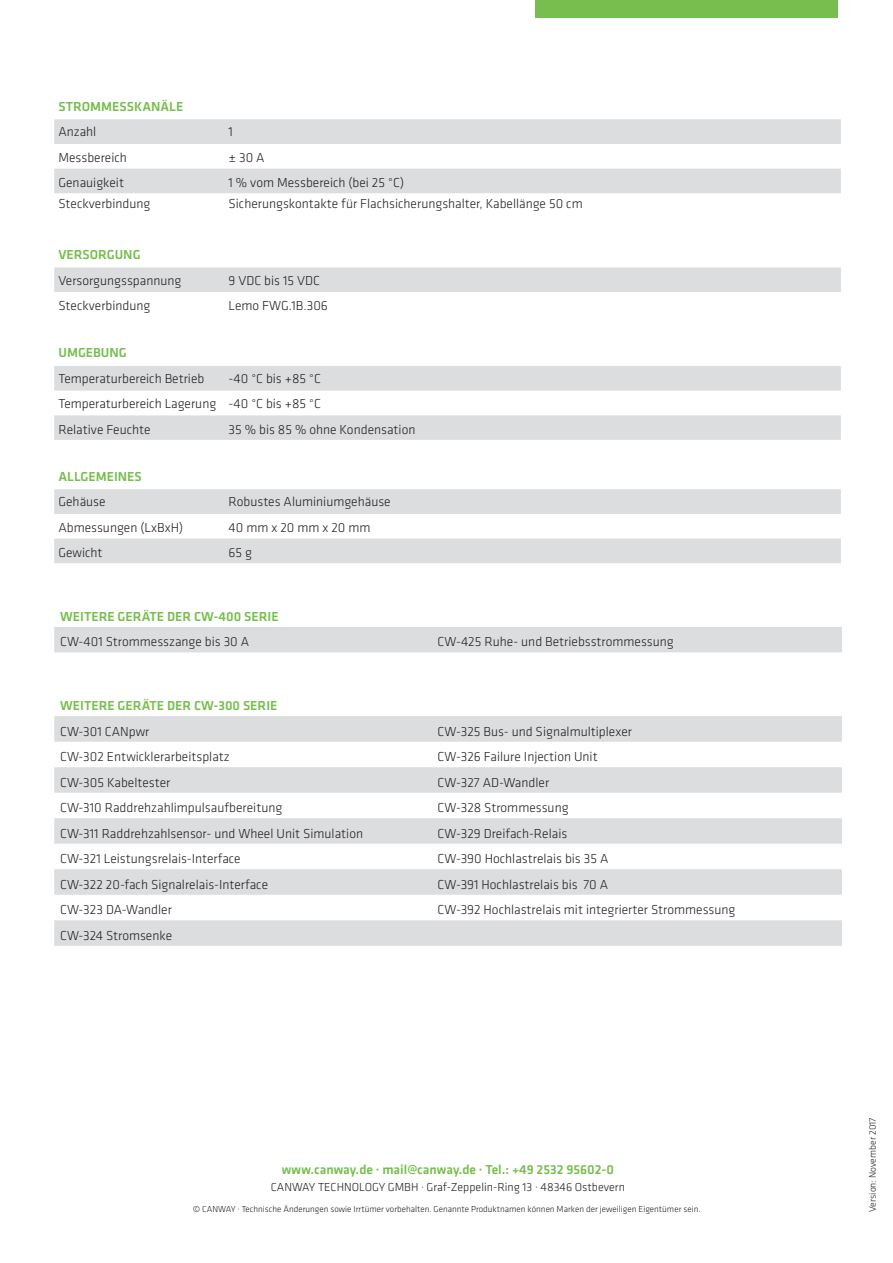
<style>
.page{position:relative;width:893px;height:1263px;background:#fff}
.page>*{position:absolute;margin:0;border:0;box-sizing:border-box;transform-origin:0 0}
.t1{font:300 13.5px/25.5px "Klavika Basic";color:#231f20;text-align:justify}
.t2{font:500 13.5px "Klavika Basic";color:#77be4e}
.t3{font:300 12px "Klavika Basic";color:#231f20}
.t4{font:300 9.75px "Klavika Basic";color:#231f20}
.t5{font:300 9px "Klavika Basic";color:#231f20}
</style>
<div class="page">
<div style="left:536px;top:0;width:302px;height:18px;background:#77be4e"></div>
<svg style="left:54px;top:119px;width:787px;height:74px;fill:#dcdddf"></svg>
<svg style="left:54px;top:267px;width:787px;height:173px"></svg>
<svg style="left:54px;top:341px;width:787px;height:50px"></svg>
<svg style="left:54px;top:489px;width:787px;height:74px;fill:#dcdddf"></svg>
<div style="left:54px;top:627px;width:788px;height:25px;background:#dcdddf"></div>
<svg style="left:54px;top:716px;width:788px;height:179px;fill:#dcdddf"></svg>
<div style="left:54px;top:920px;width:788px;height:26px;background:#dcdddf"></div>
<p class="t2" style="left:58px;top:97px;width:126px">STROMMESSKANÄLE</p>
<p class="t1" style="left:58px;top:119px;width:39px">Anzahl</p>
<p class="t1" style="left:229px;top:119px;width:6px">1</p>
<p class="t1" style="left:58px;top:144px;width:70px">Messbereich</p>
<p class="t1" style="left:229px;top:144px;width:38px">± 30 A</p>
<p class="t1" style="left:58px;top:170px;width:67px">Genauigkeit</p>
<p class="t1" style="left:229px;top:170px;width:177px">1 % vom Messbereich (bei 25 °C)</p>
<p class="t1" style="left:58px;top:191px;width:93px">Steckverbindung</p>
<p class="t1" style="left:229px;top:191px;width:356px">Sicherungskontakte für Flachsicherungshalter, Kabellänge 50 cm</p>
<p class="t2" style="left:58px;top:246px;width:84px">VERSORGUNG</p>
<p class="t1" style="left:58px;top:268px;width:124px">Versorgungsspannung</p>
<p class="t1" style="left:229px;top:268px;width:93px">9 VDC bis 15 VDC</p>
<p class="t1" style="left:58px;top:293px;width:93px">Steckverbindung</p>
<p class="t1" style="left:229px;top:293px;width:101px">Lemo FWG.1B.306</p>
<p class="t2" style="left:58px;top:344px;width:70px">UMGEBUNG</p>
<p class="t1" style="left:58px;top:365px;width:147px">Temperaturbereich Betrieb</p>
<p class="t1" style="left:58px;top:365px;width:264px;text-indent:170px">-40 °C bis +85 °C Temperaturbereich Lagerung -40 °C bis +85 °C Relative Feuchte</p>
<p class="t1" style="left:229px;top:416px;width:188px">35 % bis 85 % ohne Kondensation</p>
<p class="t2" style="left:58px;top:467px;width:85px">ALLGEMEINES</p>
<p class="t1" style="left:58px;top:489px;width:49px">Gehäuse</p>
<p class="t1" style="left:229px;top:489px;width:164px">Robustes Aluminiumgehäuse</p>
<p class="t1" style="left:58px;top:514px;width:126px">Abmessungen (LxBxH)</p>
<p class="t1" style="left:229px;top:514px;width:143px">40 mm x 20 mm x 20 mm</p>
<p class="t1" style="left:58px;top:540px;width:46px">Gewicht</p>
<p class="t1" style="left:229px;top:540px;width:25px">65 g</p>
<p class="t2" style="left:60px;top:607px;width:220px">WEITERE GERÄTE DER CW-400 SERIE</p>
<p class="t1" style="left:60px;top:629px;width:191px">CW-401 Strommesszange bis 30 A</p>
<p class="t1" style="left:438px;top:629px;width:238px">CW-425 Ruhe- und Betriebsstrommessung</p>
<p class="t2" style="left:60px;top:696px;width:219px">WEITERE GERÄTE DER CW-300 SERIE</p>
<p class="t1" style="left:60px;top:718px;width:91px">CW-301 CANpwr</p>
<p class="t1" style="left:438px;top:718px;width:196px">CW-325 Bus- und Signalmultiplexer</p>
<p class="t1" style="left:60px;top:744px;width:171px">CW-302 Entwicklerarbeitsplatz</p>
<p class="t1" style="left:438px;top:744px;width:162px">CW-326 Failure Injection Unit</p>
<p class="t1" style="left:60px;top:769px;width:112px">CW-305 Kabeltester</p>
<p class="t1" style="left:438px;top:769px;width:113px">CW-327 AD-Wandler</p>
<p class="t1" style="left:60px;top:795px;width:224px">CW-310 Raddrehzahlimpulsaufbereitung</p>
<p class="t1" style="left:438px;top:795px;width:133px">CW-328 Strommessung</p>
<p class="t1" style="left:60px;top:820px;width:304px">CW-311 Raddrehzahlsensor- und Wheel Unit Simulation</p>
<p class="t1" style="left:438px;top:820px;width:131px">CW-329 Dreifach-Relais</p>
<p class="t1" style="left:60px;top:846px;width:182px">CW-321 Leistungsrelais-Interface</p>
<p class="t1" style="left:438px;top:846px;width:172px">CW-390 Hochlastrelais bis 35 A</p>
<p class="t1" style="left:60px;top:871px;width:209px">CW-322 20-fach Signalrelais-Interface</p>
<p class="t1" style="left:438px;top:871px;width:172px">CW-391 Hochlastrelais bis 70 A</p>
<p class="t1" style="left:60px;top:897px;width:113px">CW-323 DA-Wandler</p>
<p class="t1" style="left:438px;top:897px;width:299px">CW-392 Hochlastrelais mit integrierter Strommessung</p>
<p class="t1" style="left:60px;top:922px;width:113px">CW-324 Stromsenke</p>
<p class="t2" style="left:282px;top:1160px;width:334px">www.canway.de · mail@canway.de · Tel.: +49 2532 95602-0</p>
<p class="t3" style="left:271px;top:1179px;width:356px">CANWAY TECHNOLOGY GMBH · Graf-Zeppelin-Ring 13 · 48346 Ostbevern</p>
<p class="t5" style="left:193px;top:1203px;width:509px">© CANWAY · Technische Änderungen sowie Irrtümer vorbehalten. Genannte Produktnamen können Marken der jeweiligen Eigentümer sein.</p>
<p class="t4" style="left:867px;top:1212px;width:96px;rotate:-90deg">Version: November 2017</p>
</div>
